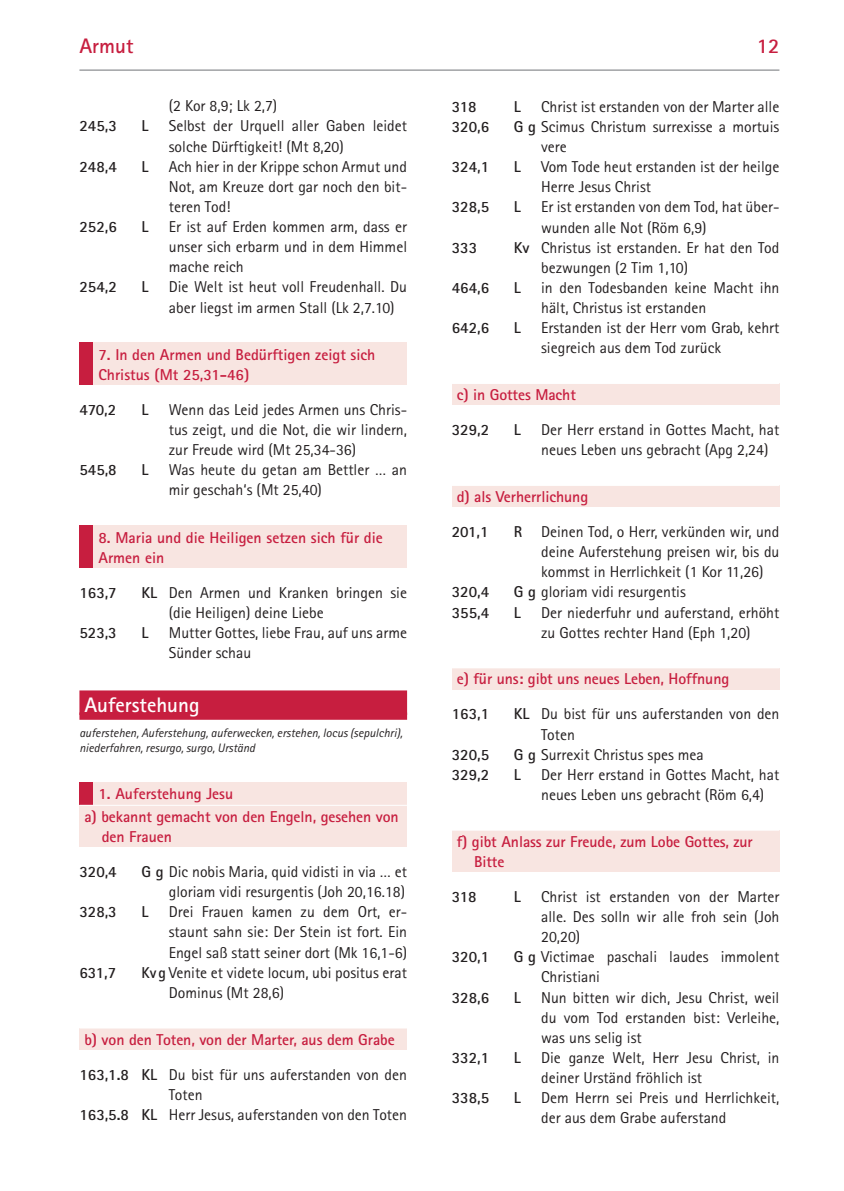
<style>
.page{position:relative;width:844px;height:1191px;background:#fff}
.page>*{position:absolute;margin:0;border:0;box-sizing:border-box;transform-origin:0 0}
.t1{font:700 21px "Rotis Sans Serif";color:#fff}
.t2{font:700 21px "Rotis Sans Serif";color:#c71e3f}
.t3{font:15.75px/20.1px "Rotis Sans Serif";color:#231f20}
.t4{font:700 15.75px/20.1px "Rotis Sans Serif";letter-spacing:-.005em;color:#c71e3f}
.t5{font:700 15.75px "Rotis Sans Serif";color:#231f20}
.t6{font:italic 12.25px/14.9px "Rotis Sans Serif";color:#231f20}
.s1{font-weight:700}
</style>
<div class="page">
<hr style="left:79px;top:69px;width:700px;height:2px;background:#939598">
<div style="left:79px;top:690px;width:328px;height:25px;background:#c71e3f"></div>
<div style="left:79px;top:712px;width:328px;height:8px;background:#c71e3f"></div>
<div style="left:79px;top:342px;width:14px;height:43px;background:#c71e3f"></div>
<div style="left:93px;top:342px;width:314px;height:43px;background:#f8e5e1"></div>
<div style="left:79px;top:525px;width:14px;height:43px;background:#c71e3f"></div>
<div style="left:93px;top:525px;width:314px;height:43px;background:#f8e5e1"></div>
<div style="left:79px;top:782px;width:14px;height:23px;background:#c71e3f"></div>
<div style="left:93px;top:782px;width:314px;height:23px;background:#f8e5e1"></div>
<div style="left:79px;top:805px;width:328px;height:42px;background:#f8e5e1"></div>
<hr style="left:79px;top:805px;width:328px;height:1px;background:#fff">
<div style="left:79px;top:1028px;width:328px;height:21px;background:#f8e5e1"></div>
<div style="left:451px;top:383px;width:328px;height:22px;background:#f8e5e1"></div>
<hr style="left:451px;top:383px;width:328px;height:1px;background:#fff">
<div style="left:451px;top:485px;width:328px;height:22px;background:#f8e5e1"></div>
<hr style="left:451px;top:485px;width:328px;height:1px;background:#fff">
<div style="left:451px;top:668px;width:328px;height:21px;background:#f8e5e1"></div>
<div style="left:451px;top:830px;width:328px;height:41px;background:#f8e5e1"></div>
<h1 class="t2" style="left:79px;top:33px;width:56px">Armut</h1>
<h1 class="t2" style="left:756px;top:33px;width:24px">12</h1>
<p class="t3" style="left:169px;top:96px;width:110px">(2 Kor 8,9; Lk 2,7)</p>
<p class="t5" style="left:79px;top:116px;width:39px">245,3</p>
<p class="t5" style="left:141px;top:116px;width:8px">L</p>
<p class="t3" style="left:169px;top:116px;width:240px">Selbst der Urquell aller Gaben leidet solche Dürftigkeit! (Mt 8,20)</p>
<p class="t5" style="left:79px;top:156px;width:39px">248,4</p>
<p class="t5" style="left:141px;top:156px;width:8px">L</p>
<p class="t3" style="left:169px;top:156px;width:240px;text-align:justify">Ach hier in der Krippe schon Armut und Not, am Kreuze dort gar noch den bit&shy;teren Tod!</p>
<p class="t5" style="left:79px;top:217px;width:39px">252,6</p>
<p class="t5" style="left:141px;top:217px;width:8px">L</p>
<p class="t3" style="left:169px;top:216px;width:240px;text-align:justify">Er ist auf Erden kommen arm, dass er unser sich erbarm und in dem Himmel mache reich</p>
<p class="t5" style="left:79px;top:277px;width:39px">254,2</p>
<p class="t5" style="left:141px;top:277px;width:8px">L</p>
<p class="t3" style="left:169px;top:277px;width:240px">Die Welt ist heut voll Freudenhall. Du aber liegst im armen Stall (Lk 2,7.10)</p>
<p class="t4" style="left:98px;top:344px;width:278px">7. In den Armen und Bedürftigen zeigt sich<br>Christus (Mt 25,31-46)</p>
<p class="t5" style="left:79px;top:399px;width:38px">470,2</p>
<p class="t5" style="left:141px;top:399px;width:8px">L</p>
<p class="t3" style="left:169px;top:399px;width:240px;text-align:justify">Wenn das Leid jedes Armen uns Chris&shy;tus zeigt, und die Not, die wir lindern, zur Freude wird (Mt 25,34-36)</p>
<p class="t5" style="left:79px;top:460px;width:39px">545,8</p>
<p class="t5" style="left:141px;top:460px;width:8px">L</p>
<p class="t3" style="left:169px;top:460px;width:240px">Was heute du getan am Bettler … an mir geschah‘s (Mt 25,40)</p>
<p class="t4" style="left:98px;top:527px;width:286px">8. Maria und die Heiligen setzen sich für die<br>Armen ein</p>
<p class="t5" style="left:79px;top:582px;width:39px">163,7</p>
<p class="t3" style="left:169px;top:582px;width:240px;text-indent:-27px"><span class="s1">KL</span> Den Armen und Kranken bringen sie (die Heiligen) deine Liebe</p>
<p class="t5" style="left:79px;top:623px;width:39px">523,3</p>
<p class="t5" style="left:141px;top:623px;width:8px">L</p>
<p class="t3" style="left:169px;top:622px;width:240px">Mutter Gottes, liebe Frau, auf uns arme<br>Sünder schau</p>
<h1 class="t1" style="left:84px;top:692px;width:117px">Auferstehung</h1>
<p class="t6" style="left:79px;top:726px;width:324px">auferstehen, Auferstehung, auferwecken, erstehen, locus (sepulchri), niederfahren, resurgo, surgo, Urständ</p>
<p class="t4" style="left:84px;top:782px;width:316px;line-height:22.4px;text-indent:14px">1. Auferstehung Jesu<br>a) bekannt gemacht von den Engeln, gesehen von</p>
<p class="t4" style="left:102px;top:826px;width:72px">den Frauen</p>
<p class="t5" style="left:79px;top:861px;width:39px">320,4</p>
<p class="t3" style="left:141px;top:861px;width:267px;text-align:right"><span class="s1">G g</span> Dic nobis Maria, quid vidisti in via … et gloriam vidi resurgentis (Joh 20,16.18)</p>
<p class="t5" style="left:79px;top:902px;width:39px">328,3</p>
<p class="t5" style="left:141px;top:902px;width:8px">L</p>
<p class="t3" style="left:169px;top:901px;width:240px;text-align:justify">Drei Frauen kamen zu dem Ort, er&shy;staunt sahn sie: Der Stein ist fort. Ein Engel saß statt seiner dort (Mk 16,1-6)</p>
<p class="t5" style="left:79px;top:962px;width:38px">631,7</p>
<p class="t3" style="left:169px;top:962px;width:240px;text-indent:-27px"><span class="s1">Kv g</span> Venite et videte locum, ubi positus erat<br>Dominus (Mt 28,6)</p>
<p class="t4" style="left:84px;top:1028px;width:312px">b) von den Toten, von der Marter, aus dem Grabe</p>
<p class="t3" style="left:79px;top:1064px;width:329px"><span class="s1">163,1.8 KL</span> Du bist für uns auferstanden von den</p>
<p class="t3" style="left:169px;top:1084px;width:35px">Toten</p>
<p class="t3" style="left:79px;top:1104px;width:329px"><span class="s1">163,5.8 KL</span> Herr Jesus, auferstanden von den Toten</p>
<p class="t5" style="left:451px;top:96px;width:26px">318</p>
<p class="t5" style="left:513px;top:96px;width:8px">L</p>
<p class="t3" style="left:541px;top:96px;width:240px">Christ ist erstanden von der Marter alle</p>
<p class="t5" style="left:451px;top:117px;width:39px">320,6</p>
<p class="t3" style="left:541px;top:116px;width:240px;text-indent:-27px"><span class="s1">G g</span> Scimus Christum surrexisse a mortuis vere</p>
<p class="t5" style="left:451px;top:157px;width:39px">324,1</p>
<p class="t5" style="left:513px;top:157px;width:8px">L</p>
<p class="t3" style="left:541px;top:157px;width:240px">Vom Tode heut erstanden ist der heilge<br>Herre Jesus Christ</p>
<p class="t5" style="left:451px;top:197px;width:39px">328,5</p>
<p class="t5" style="left:513px;top:197px;width:8px">L</p>
<p class="t3" style="left:541px;top:197px;width:240px">Er ist erstanden von dem Tod, hat über&shy;wunden alle Not (Röm 6,9)</p>
<p class="t5" style="left:451px;top:237px;width:27px">333</p>
<p class="t3" style="left:541px;top:237px;width:240px;text-indent:-27px"><span class="s1">Kv</span> Christus ist erstanden. Er hat den Tod bezwungen (2 Tim 1,10)</p>
<p class="t5" style="left:451px;top:278px;width:39px">464,6</p>
<p class="t5" style="left:513px;top:278px;width:8px">L</p>
<p class="t3" style="left:541px;top:277px;width:240px">in den Todesbanden keine Macht ihn hält, Christus ist erstanden</p>
<p class="t5" style="left:451px;top:318px;width:39px">642,6</p>
<p class="t5" style="left:513px;top:318px;width:8px">L</p>
<p class="t3" style="left:541px;top:318px;width:240px">Erstanden ist der Herr vom Grab, kehrt siegreich aus dem Tod zurück</p>
<p class="t4" style="left:456px;top:384px;width:121px">c) in Gottes Macht</p>
<p class="t5" style="left:451px;top:420px;width:39px">329,2</p>
<p class="t5" style="left:513px;top:420px;width:8px">L</p>
<p class="t3" style="left:541px;top:419px;width:240px">Der Herr erstand in Gottes Macht, hat neues Leben uns gebracht (Apg 2,24)</p>
<p class="t4" style="left:456px;top:486px;width:133px">d) als Verherrlichung</p>
<p class="t5" style="left:451px;top:521px;width:38px">201,1</p>
<p class="t3" style="left:541px;top:521px;width:240px;text-align:justify;text-indent:-27px"><span class="s1">R</span> Deinen Tod, o Herr, verkünden wir, und deine Auferstehung preisen wir, bis du kommst in Herrlichkeit (1 Kor 11,26)</p>
<p class="t5" style="left:451px;top:582px;width:39px">320,4</p>
<p class="t3" style="left:513px;top:582px;width:173px"><span class="s1">G g</span> gloriam vidi resurgentis</p>
<p class="t5" style="left:451px;top:602px;width:39px">355,4</p>
<p class="t5" style="left:513px;top:602px;width:8px">L</p>
<p class="t3" style="left:541px;top:602px;width:240px">Der niederfuhr und auferstand, erhöht zu Gottes rechter Hand (Eph 1,20)</p>
<p class="t4" style="left:456px;top:668px;width:274px">e) für uns: gibt uns neues Leben, Hoffnung</p>
<p class="t5" style="left:451px;top:704px;width:39px">163,1</p>
<p class="t3" style="left:541px;top:704px;width:240px;text-indent:-27px"><span class="s1">KL</span> Du bist für uns auferstanden von den<br>Toten</p>
<p class="t5" style="left:451px;top:744px;width:39px">320,5</p>
<p class="t3" style="left:513px;top:744px;width:191px"><span class="s1">G g</span> Surrexit Christus spes mea</p>
<p class="t5" style="left:451px;top:764px;width:39px">329,2</p>
<p class="t5" style="left:513px;top:764px;width:8px">L</p>
<p class="t3" style="left:541px;top:764px;width:240px">Der Herr erstand in Gottes Macht, hat neues Leben uns gebracht (Röm 6,4)</p>
<p class="t4" style="left:474px;top:831px;width:280px;text-indent:-17px">f) gibt Anlass zur Freude, zum Lobe Gottes, zur<br>Bitte</p>
<p class="t5" style="left:451px;top:886px;width:26px">318</p>
<p class="t5" style="left:513px;top:886px;width:8px">L</p>
<p class="t3" style="left:541px;top:886px;width:240px;text-align:justify">Christ ist erstanden von der Marter alle. Des solln wir alle froh sein (Joh 20,20)</p>
<p class="t5" style="left:451px;top:947px;width:39px">320,1</p>
<p class="t3" style="left:541px;top:946px;width:240px;text-indent:-27px"><span class="s1">G g</span> Victimae paschali laudes immolent<br>Christiani</p>
<p class="t5" style="left:451px;top:987px;width:39px">328,6</p>
<p class="t5" style="left:513px;top:987px;width:8px">L</p>
<p class="t3" style="left:541px;top:987px;width:240px;text-align:justify">Nun bitten wir dich, Jesu Christ, weil du vom Tod erstanden bist: Verleihe, was uns selig ist</p>
<p class="t5" style="left:451px;top:1047px;width:39px">332,1</p>
<p class="t5" style="left:513px;top:1047px;width:8px">L</p>
<p class="t3" style="left:541px;top:1047px;width:240px">Die ganze Welt, Herr Jesu Christ, in deiner Urständ fröhlich ist</p>
<p class="t5" style="left:451px;top:1088px;width:39px">338,5</p>
<p class="t5" style="left:513px;top:1088px;width:8px">L</p>
<p class="t3" style="left:541px;top:1087px;width:240px">Dem Herrn sei Preis und Herrlichkeit, der aus dem Grabe auferstand</p>
</div>
